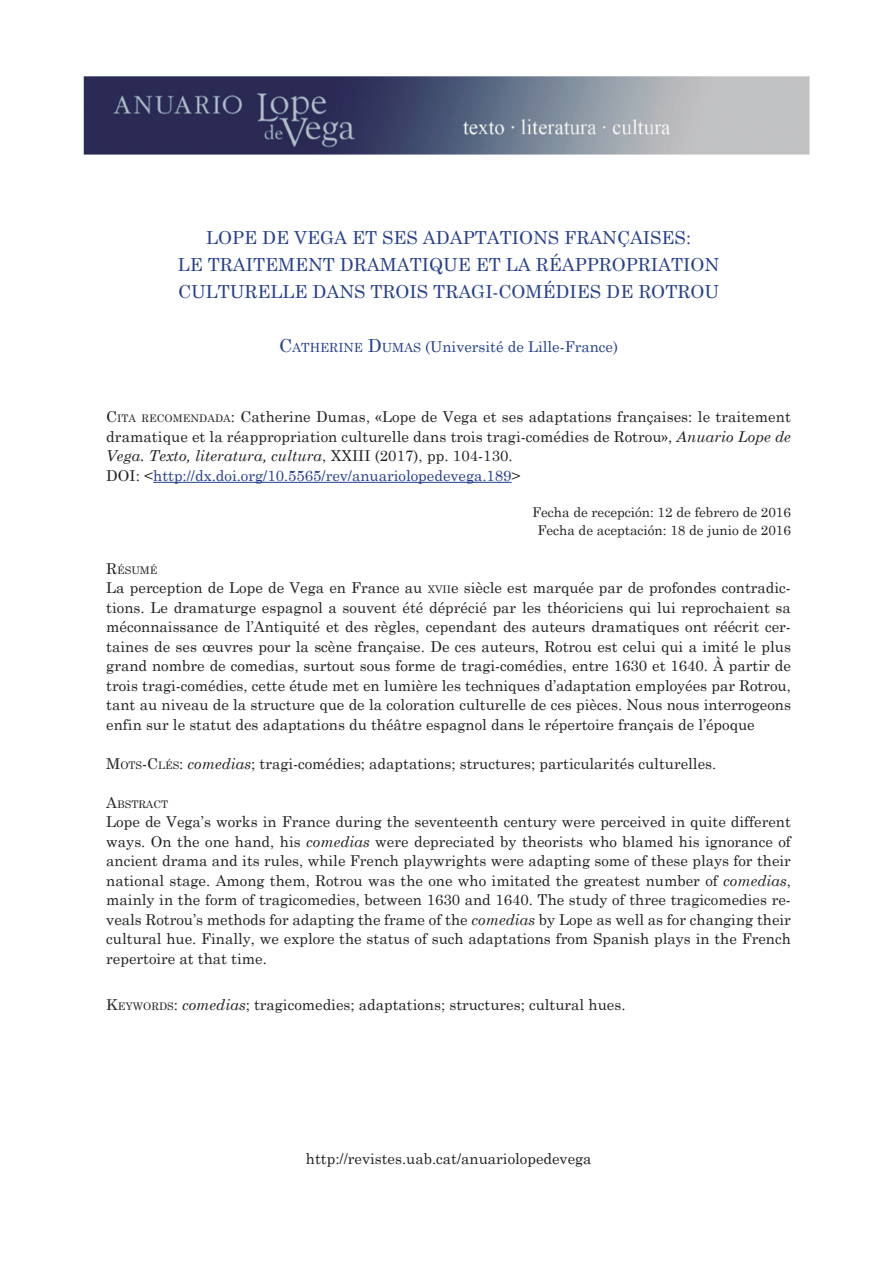
<style>
.page{position:relative;width:893px;height:1263px;background:#fff}
.page>*{position:absolute;margin:0;border:0;box-sizing:border-box;transform-origin:0 0}
.t1{font:18px/27px "Century Schoolbook";color:#253f8e;text-align:center}
.t2{font:15px/19.5px "Century Schoolbook";color:#231f20;text-align:justify}
.t3{font:15px "Century Schoolbook";color:#253f8e}
.t4{font:13.5px/18px "Century Schoolbook";color:#231f20;text-align:center}
.t5{font:10.5px "Century Schoolbook";color:#231f20}
.s1{font-size:18px}
.s2{font-size:12.6px}
.s3{font-style:inherit}
.s4{font-size:10.5px}
.s5{font-style:italic}
.s6{color:#253f8e}
.s7{font-size:15px}
</style>
<div class="page">
<img style="left:83px;top:77px;width:727px;height:78px">
<hr style="left:153px;top:482px;width:359px;height:1px;background:#253f8e">
<p class="t1" style="left:178px;top:223px;width:543px">LOPE DE VEGA ET SES ADAPTATIONS FRANÇAISES:<br>LE TRAITEMENT DRAMATIQUE ET LA RÉAPPROPRIATION<br>CULTURELLE DANS TROIS TRAGI-COMÉDIES DE ROTROU</p>
<p class="t3" style="left:279px;top:337px;width:340px"><span class="s1">C</span><span class="s2">ATHERINE</span> <span class="s1">D</span><span class="s2">UMAS</span> (Université de Lille-France)</p>
<p class="t2" style="left:106px;top:407px;width:686px;text-align:left"><span class="s3">C</span><span class="s4">ITA RECOMENDADA</span><span class="s3">:</span> Catherine Dumas, «Lope de Vega et ses adaptations françaises: le traitement dramatique et la réappropriation culturelle dans trois tragi-comédies de Rotrou», <span class="s5">Anuario Lope de Vega. Texto, literatura, cultura</span>, XXIII (2017), pp. 104-130.<br>DOI: &lt;<span class="s6">http://dx.doi.org/10.5565/rev/anuariolopedevega.189</span>&gt;</p>
<p class="t4" style="left:532px;top:503px;width:260px">Fecha de recepción: 12 de febrero de 2016<br>Fecha de aceptación: 18 de junio de 2016</p>
<p class="t5" style="left:106px;top:563px;width:53px"><span class="s7">R</span>ÉSUMÉ</p>
<p class="t2" style="left:106px;top:578px;width:686px">La perception de Lope de Vega en France au <span class="s4">XVII</span>e siècle est marquée par de profondes contradic&shy;tions. Le dramaturge espagnol a souvent été déprécié par les théoriciens qui lui reprochaient sa méconnaissance de l’Antiquité et des règles, cependant des auteurs dramatiques ont réécrit cer&shy;taines de ses œuvres pour la scène française. De ces auteurs, Rotrou est celui qui a imité le plus grand nombre de comedias, surtout sous forme de tragi-comédies, entre 1630 et 1640. À partir de trois tragi-comédies, cette étude met en lumière les techniques d’adaptation employées par Rotrou, tant au niveau de la structure que de la coloration culturelle de ces pièces. Nous nous interrogeons enfin sur le statut des adaptations du théâtre espagnol dans le répertoire français de l’époque</p>
<p class="t2" style="left:106px;top:753px;width:611px"><span class="s3">M</span><span class="s4">OTS</span><span class="s3">-C</span><span class="s4">LÉS</span>: <span class="s5">comedias</span>; tragi-comédies; adaptations; structures; particularités culturelles.</p>
<p class="t5" style="left:106px;top:797px;width:63px"><span class="s7">A</span>BSTRACT</p>
<p class="t2" style="left:106px;top:812px;width:686px">Lope de Vega’s works in France during the seventeenth century were perceived in quite different ways. On the one hand, his <span class="s5">comedias</span> were depreciated by theorists who blamed his ignorance of ancient drama and its rules, while French playwrights were adapting some of these plays for their national stage. Among them, Rotrou was the one who imitated the greatest number of <span class="s5">comedias</span>, mainly in the form of tragicomedies, between 1630 and 1640. The study of three tragicomedies re&shy;veals Rotrou’s methods for adapting the frame of the <span class="s5">comedias</span> by Lope as well as for changing their cultural hue. Finally, we explore the status of such adaptations from Spanish plays in the French repertoire at that time.</p>
<p class="t2" style="left:106px;top:995px;width:521px"><span class="s3">K</span><span class="s4">EYWORDS</span>: <span class="s5">comedias</span>; tragicomedies; adaptations; structures; cultural hues.</p>
<p class="t2" style="left:306px;top:1149px;width:287px">http://revistes.uab.cat/anuariolopedevega</p>
</div>
